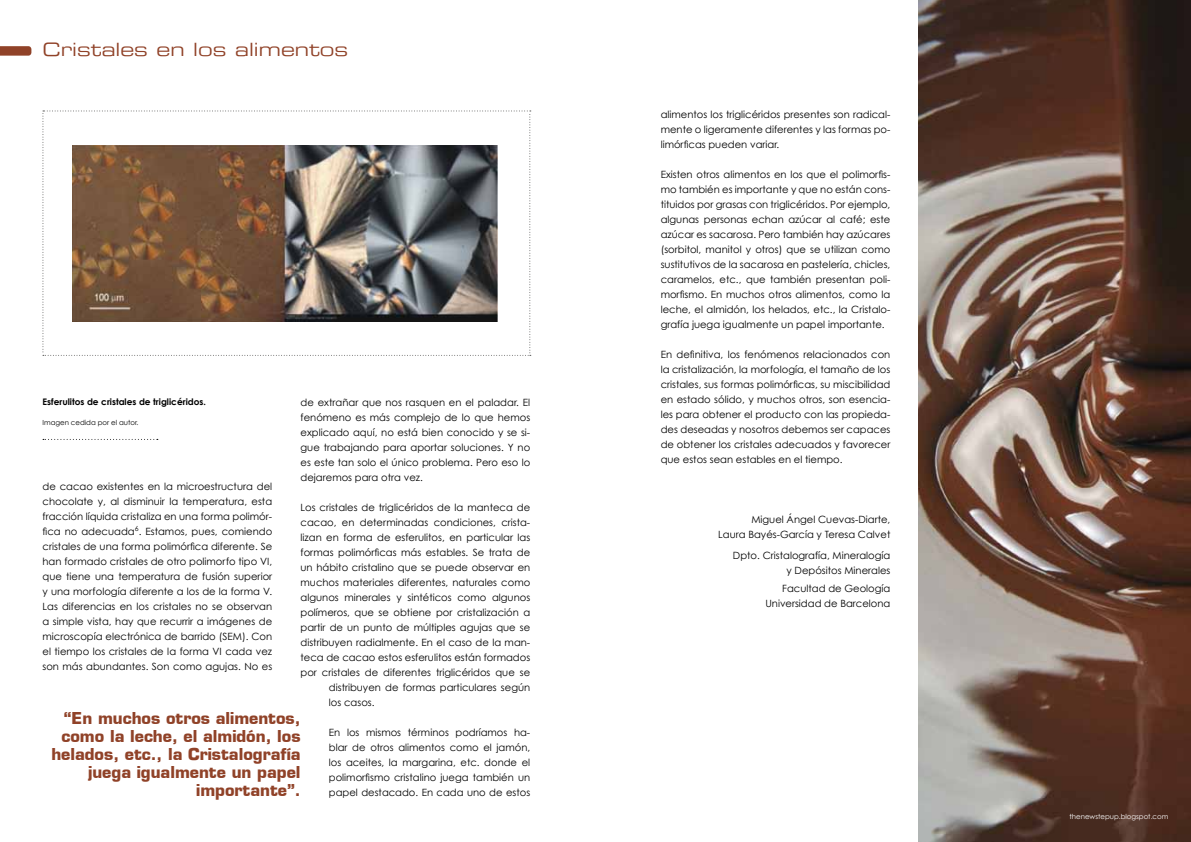
<style>
.page{position:relative;width:1191px;height:842px;background:#fff}
.page>*{position:absolute;margin:0;border:0;box-sizing:border-box;transform-origin:0 0}
.t1{font:18px "Eurostile Extended Two";color:#904228}
.t2{font:700 16px/18px "Eurostile";color:#904228;text-align:right}
.t3{font:10px/15px "Century Gothic";color:#000;text-align:justify}
.t4{font:700 9px "Century Gothic";color:#000}
.t5{font:7px "Century Gothic";color:#fff}
.t6{font:7px "Century Gothic";color:#000}
</style>
<div class="page">
<svg style="left:0;top:46px;width:31px;height:10px"></svg>
<img style="left:43px;top:111px;width:488px;height:245px">
<img style="left:918px;top:0;width:273px;height:842px">
<svg style="left:43px;top:439px;width:115px;height:1px"></svg>
<h1 class="t1" style="left:43px;top:37px;width:307px">Cristales en los alimentos</h1>
<p class="t4" style="left:43px;top:396px;width:165px">Esferulitos de cristales de triglicéridos.</p>
<p class="t6" style="left:43px;top:418px;width:98px">Imagen cedida por el autor.</p>
<p class="t3" style="left:300px;top:395px;width:231px">de extrañar que nos rasquen en el paladar. El fenómeno es más complejo de lo que hemos explicado aquí, no está bien conocido y se si&shy;gue trabajando para aportar soluciones. Y no es este tan solo el único problema. Pero eso lo dejaremos para otra vez.</p>
<p class="t3" style="left:300px;top:500px;width:231px">Los cristales de triglicéridos de la manteca de</p>
<p class="t3" style="left:300px;top:515px;width:231px">cacao, en determinadas condiciones, crista-</p>
<p class="t3" style="left:300px;top:530px;width:231px">lizan en forma de esferulitos, en particular las</p>
<p class="t3" style="left:300px;top:545px;width:231px">formas polimórficas más estables. Se trata de</p>
<p class="t3" style="left:300px;top:560px;width:231px">un hábito cristalino que se puede observar en</p>
<p class="t3" style="left:300px;top:575px;width:231px">muchos materiales diferentes, naturales como</p>
<p class="t3" style="left:300px;top:590px;width:231px">algunos minerales y sintéticos como algunos</p>
<p class="t3" style="left:300px;top:605px;width:231px">polímeros, que se obtiene por cristalización a</p>
<p class="t3" style="left:300px;top:620px;width:231px">partir de un punto de múltiples agujas que se</p>
<p class="t3" style="left:300px;top:635px;width:231px">distribuyen radialmente. En el caso de la man-</p>
<p class="t3" style="left:300px;top:650px;width:231px">teca de cacao estos esferulitos están formados</p>
<p class="t3" style="left:300px;top:665px;width:231px">por cristales de diferentes triglicéridos que se</p>
<p class="t3" style="left:329px;top:680px;width:203px">distribuyen de formas particulares según</p>
<p class="t3" style="left:329px;top:695px;width:47px">los casos.</p>
<p class="t3" style="left:329px;top:725px;width:203px">En los mismos términos podríamos ha&shy;blar de otros alimentos como el jamón, los aceites, la margarina, etc. donde el polimorfismo cristalino juega también un papel destacado. En cada uno de estos</p>
<p class="t3" style="left:43px;top:479px;width:231px">de cacao existentes en la microestructura del chocolate y, al disminuir la temperatura, esta fracción líquida cristaliza en una forma polimór&shy;fica no adecuada<sup>6</sup>. Estamos, pues, comiendo cristales de una forma polimórfica diferente. Se han formado cristales de otro polimorfo tipo VI, que tiene una temperatura de fusión superior y una morfología diferente a los de la forma V.<br>Las diferencias en los cristales no se observan a simple vista, hay que recurrir a imágenes de microscopía electrónica de barrido (SEM). Con el tiempo los cristales de la forma VI cada vez son más abundantes. Son como agujas. No es</p>
<h2 class="t2" style="left:51px;top:708px;width:251px">“En muchos otros alimentos, como la leche, el almidón, los helados, etc., la Cristalografía juega igualmente un papel importante”.</h2>
<p class="t3" style="left:660px;top:107px;width:231px">alimentos los triglicéridos presentes son radical&shy;mente o ligeramente diferentes y las formas po&shy;limórficas pueden variar.</p>
<p class="t3" style="left:660px;top:167px;width:231px">Existen otros alimentos en los que el polimorfis&shy;mo también es importante y que no están cons&shy;tituidos por grasas con triglicéridos. Por ejemplo, algunas personas echan azúcar al café; este azúcar es sacarosa. Pero también hay azúcares (sorbitol, manitol y otros) que se utilizan como sustitutivos de la sacarosa en pastelería, chicles, caramelos, etc., que también presentan poli&shy;morfismo. En muchos otros alimentos, como la leche, el almidón, los helados, etc., la Cristalo&shy;grafía juega igualmente un papel importante.</p>
<p class="t3" style="left:660px;top:347px;width:231px">En definitiva, los fenómenos relacionados con la cristalización, la morfología, el tamaño de los cristales, sus formas polimórficas, su miscibilidad en estado sólido, y muchos otros, son esencia&shy;les para obtener el producto con las propieda&shy;des deseadas y nosotros debemos ser capaces de obtener los cristales adecuados y favorecer que estos sean estables en el tiempo.</p>
<p class="t3" style="left:718px;top:512px;width:174px;text-align:right">Miguel Ángel Cuevas-Diarte,<br>Laura Bayés-García y Teresa Calvet</p>
<p class="t3" style="left:733px;top:547px;width:159px;text-align:right">Dpto. Cristalografía, Mineralogía y Depósitos Minerales</p>
<p class="t3" style="left:765px;top:580px;width:126px;text-align:right">Facultad de Geología<br>Universidad de Barcelona</p>
<p class="t5" style="left:1069px;top:812px;width:100px">thenewstepup.blogspot.com</p>
</div>
